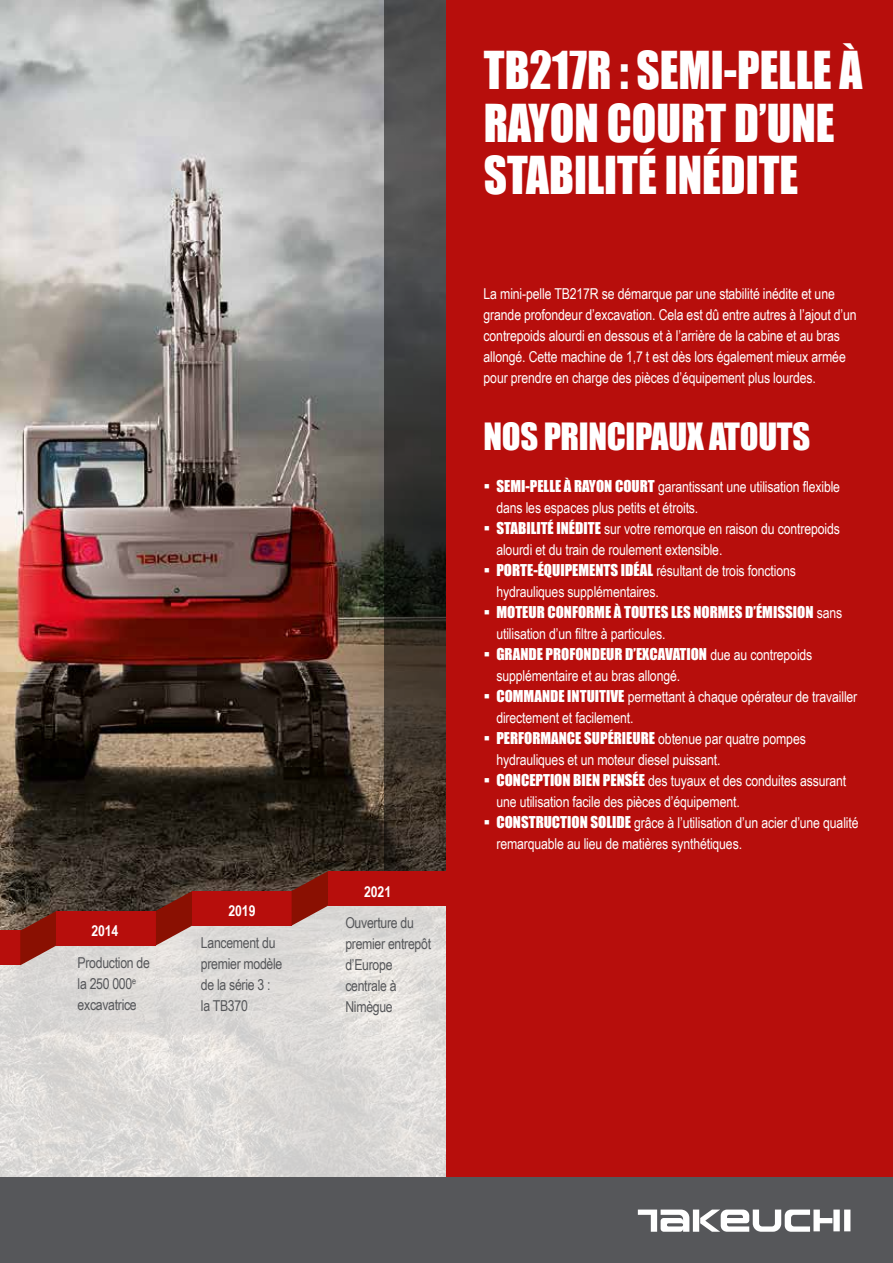
<style>
.page{position:relative;width:893px;height:1263px;background:#fff}
.page>*{position:absolute;margin:0;border:0;box-sizing:border-box;transform-origin:0 0}
.t1{font:48px/52.5px "Impact";color:#fff;scale:.94 1}
.t2{font:34.5px "Impact";letter-spacing:-.01em;color:#fff}
.t3{font:15px/21px "Arial Narrow";letter-spacing:-.01em;color:#fff}
.t4{font:15px/21px "Arial Narrow";letter-spacing:-.02em;color:#56575a}
.t5{font:15px "Impact";color:#fff}
.t6{font:700 15px "Arial Narrow";letter-spacing:-.01em;color:#fff}
.s1{font-family:"Impact"}
.s2{font-family:"Arial Narrow"}
</style>
<div class="page">
<img style="left:0;top:0;width:384px;height:891px">
<svg style="left:384px;top:0;width:62px;height:871px"></svg>
<svg style="left:0;top:891px;width:446px;height:287px;fill:#dcdad8"></svg>
<div style="left:0;top:931px;width:20px;height:34px;background:#b70e0c"></div>
<svg style="left:20px;top:911px;width:37px;height:54px"></svg>
<div style="left:57px;top:911px;width:99px;height:34px;background:#b70e0c"></div>
<svg style="left:156px;top:891px;width:36px;height:54px"></svg>
<div style="left:192px;top:891px;width:100px;height:35px;background:#b70e0c"></div>
<div style="left:328px;top:871px;width:118px;height:35px;background:#b70e0c"></div>
<svg style="left:292px;top:871px;width:36px;height:55px"></svg>
<div style="left:446px;top:0;width:447px;height:1209px;background:#b70e0c"></div>
<div style="left:0;top:1178px;width:893px;height:85px;background:#56575a"></div>
<div style="left:844px;top:1209px;width:6px;height:22px;background:#fff"></div>
<div style="left:833px;top:1209px;width:7px;height:22px;background:#fff"></div>
<div style="left:693px;top:1209px;width:6px;height:22px;background:#fff"></div>
<svg style="left:700px;top:1209px;width:132px;height:22px"></svg>
<svg style="left:638px;top:1209px;width:51px;height:22px"></svg>
<p class="t6" style="left:91px;top:922px;width:28px">2014</p>
<p class="t4" style="left:78px;top:952px;width:74px">Production de la 250 000<sup>e </sup>excavatrice</p>
<p class="t6" style="left:229px;top:902px;width:28px">2019</p>
<p class="t4" style="left:201px;top:932px;width:83px">Lancement du premier modèle de la série 3 : la TB370</p>
<p class="t6" style="left:364px;top:882px;width:28px">2021</p>
<p class="t4" style="left:345px;top:912px;width:87px">Ouverture du premier entrepôt d’Europe centrale à<br>Nimègue</p>
<h1 class="t1" style="left:484px;top:43px;width:404px">TB217R : SEMI-PELLE À<br>RAYON COURT D’UNE<br>STABILITÉ INÉDITE</h1>
<p class="t3" style="left:484px;top:283px;width:375px">La mini-pelle TB217R se démarque par une stabilité inédite et une grande profondeur d’excavation. Cela est dû entre autres à l’ajout d’un contrepoids alourdi en dessous et à l’arrière de la cabine et au bras allongé. Cette machine de 1,7 t est dès lors également mieux armée pour prendre en charge des pièces d’équipement plus lourdes.</p>
<h2 class="t2" style="left:484px;top:409px;width:328px">NOS PRINCIPAUX ATOUTS</h2>
<p class="t3" style="left:496px;top:476px;width:345px;text-indent:-12px">■ <span class="s1">SEMI-PELLE À RAYON COURT</span> garantissant une utilisation flexible dans les espaces plus petits et étroits.</p>
<p class="t3" style="left:496px;top:518px;width:345px;text-indent:-12px">■ <span class="s1">STABILITÉ INÉDITE</span> sur votre remorque en raison du contrepoids alourdi et du train de roulement extensible.</p>
<p class="t3" style="left:496px;top:560px;width:301px;text-indent:-12px">■ <span class="s1">PORTE-ÉQUIPEMENTS IDÉAL</span> résultant de trois fonctions hydrauliques supplémentaires.</p>
<p class="t5" style="left:484px;top:600px;width:360px">■ MOTEUR CONFORME À TOUTES LES NORMES D’ÉMISSION <span class="s2">sans</span></p>
<p class="t3" style="left:496px;top:623px;width:171px">utilisation d’un filtre à particules.</p>
<p class="t5" style="left:484px;top:642px;width:330px">■ GRANDE PROFONDEUR D’EXCAVATION <span class="s2">due au contrepoids</span></p>
<p class="t3" style="left:496px;top:665px;width:185px">supplémentaire et au bras allongé.</p>
<p class="t3" style="left:496px;top:686px;width:362px;text-indent:-12px">■ <span class="s1">COMMANDE INTUITIVE</span> permettant à chaque opérateur de travailler directement et facilement.</p>
<p class="t3" style="left:496px;top:728px;width:311px;text-indent:-12px">■ <span class="s1">PERFORMANCE SUPÉRIEURE</span> obtenue par quatre pompes hydrauliques et un moteur diesel puissant.</p>
<p class="t3" style="left:496px;top:770px;width:351px;text-indent:-12px">■ <span class="s1">CONCEPTION BIEN PENSÉE</span> des tuyaux et des conduites assurant une utilisation facile des pièces d’équipement.</p>
<p class="t3" style="left:496px;top:812px;width:364px;text-indent:-12px">■ <span class="s1">CONSTRUCTION SOLIDE</span> grâce à l’utilisation d’un acier d’une qualité remarquable au lieu de matières synthétiques.</p>
</div>
